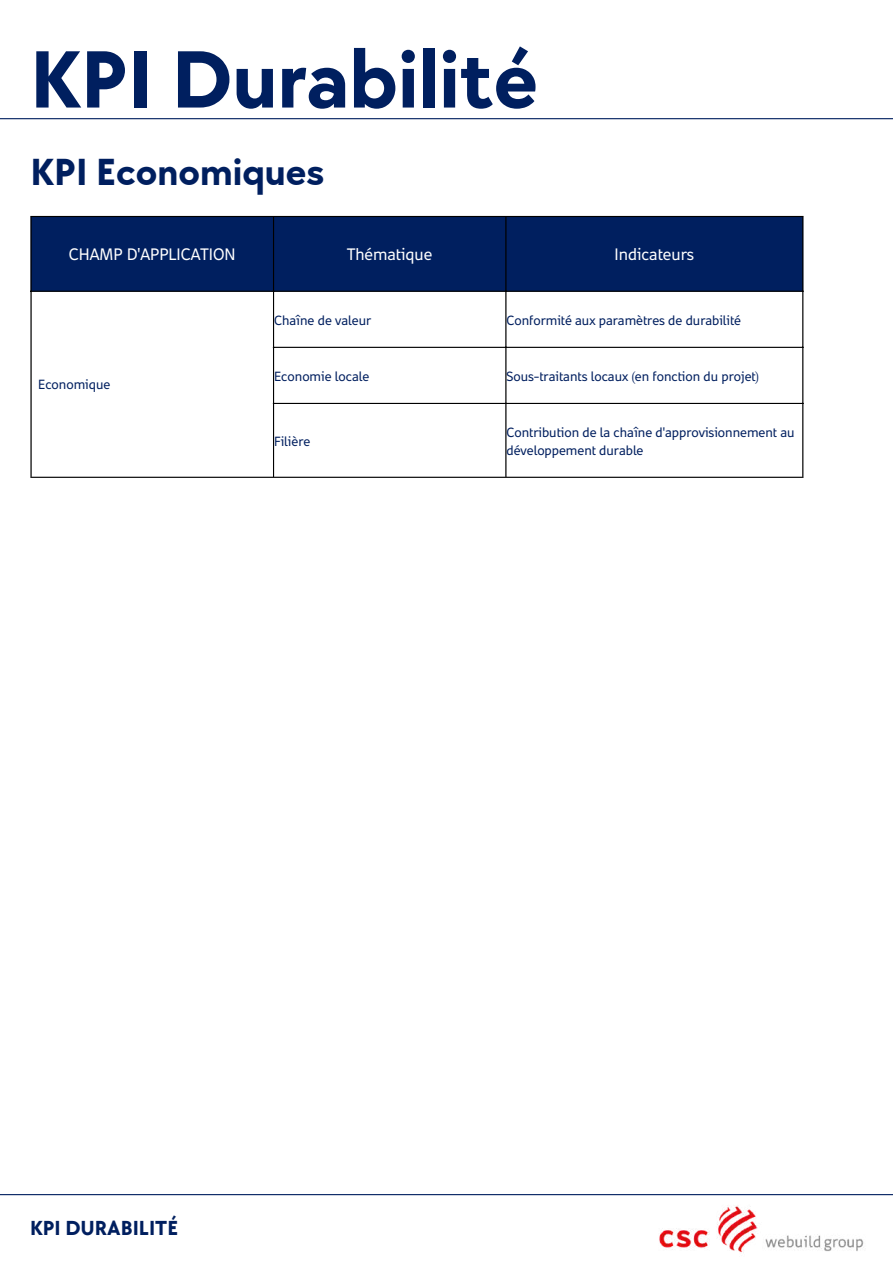
<style>
.page{position:relative;width:893px;height:1264px;background:#fff}
.page>*{position:absolute;margin:0;border:0;box-sizing:border-box;transform-origin:0 0}
.t1{font:700 83.85px "TT Chocolates";color:#001f5f}
.t2{font:700 39px "TT Chocolates";color:#001f5f}
.t3{font:700 21px "TT Chocolates";color:#001f5f}
.t4{font:16.65px "Webuild";color:#fff}
.t5{font:13.35px/17.7px "Webuild";color:#001f5f}
</style>
<div class="page">
<hr style="left:0;top:118px;width:892px;height:1px;background:#001f5f">
<hr style="left:0;top:1193px;width:892px;height:2px;background:#001f5f">
<div style="left:32px;top:217px;width:770px;height:74px;background:#001f5f"></div>
<hr style="left:30px;top:217px;width:2px;height:259px;background:#000">
<hr style="left:273px;top:217px;width:1px;height:259px;background:#000">
<hr style="left:505px;top:217px;width:1px;height:259px;background:#000">
<hr style="left:802px;top:217px;width:1px;height:259px;background:#000">
<hr style="left:30px;top:216px;width:773px;height:1px;background:#000">
<hr style="left:30px;top:291px;width:773px;height:1px;background:#000">
<hr style="left:273px;top:347px;width:530px;height:1px;background:#000">
<hr style="left:273px;top:403px;width:530px;height:1px;background:#000">
<hr style="left:30px;top:476px;width:773px;height:2px;background:#000">
<img style="left:629px;top:1193px;width:263px;height:60px">
<h1 class="t1" style="left:30px;top:32px;width:509px">KPI Durabilité</h1>
<h2 class="t2" style="left:30px;top:150px;width:295px">KPI Economiques</h2>
<p class="t4" style="left:69px;top:243px;width:168px">CHAMP D'APPLICATION</p>
<p class="t4" style="left:347px;top:243px;width:87px">Thématique</p>
<p class="t4" style="left:614px;top:243px;width:81px">Indicateurs</p>
<p class="t5" style="left:38px;top:375px;width:74px">Economique</p>
<p class="t5" style="left:274px;top:311px;width:99px">Chaîne de valeur</p>
<p class="t5" style="left:506px;top:311px;width:236px">Conformité aux paramètres de durabilité</p>
<p class="t5" style="left:274px;top:367px;width:97px">Economie locale</p>
<p class="t5" style="left:506px;top:367px;width:254px">Sous-traitants locaux (en fonction du projet)</p>
<p class="t5" style="left:274px;top:432px;width:38px">Filière</p>
<p class="t5" style="left:506px;top:423px;width:289px">Contribution de la chaîne d'approvisionnement au développement durable</p>
<h3 class="t3" style="left:30px;top:1215px;width:149px">KPI DURABILITÉ</h3>
</div>
